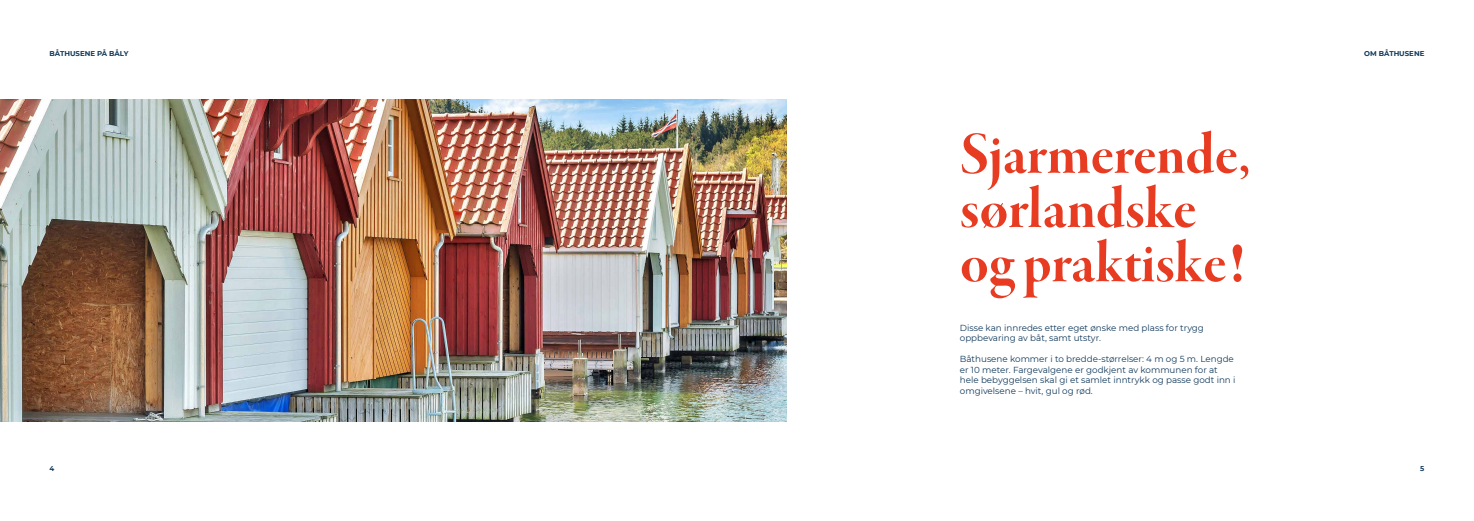
<style>
.page{position:relative;width:1474px;height:521px;background:#fff}
.page>*{position:absolute;margin:0;border:0;box-sizing:border-box;transform-origin:0 0}
.t1{font:62.39px/54.2px "Garamond Premr Pro Bd Disp";color:#e73b22}
.t2{font:8.75px/10.5px "Montserrat";color:#10395b}
.t3{font:700 7px "Montserrat";color:#10395b}
</style>
<div class="page">
<img style="left:0;top:99px;width:786px;height:323px">
<p class="t3" style="left:50px;top:49px;width:80px">BÅTHUSENE PÅ BÅLY</p>
<h1 class="t1" style="left:959px;top:129px;width:292px">Sjarmerende, sørlandske og praktiske!</h1>
<p class="t2" style="left:959px;top:322px;width:245px">Disse kan innredes etter eget ønske med plass for trygg oppbevaring av båt, samt utstyr.</p>
<p class="t2" style="left:959px;top:353px;width:277px">Båthusene kommer i to bredde-størrelser: 4 m og 5 m. Lengde er 10 meter. Fargevalgene er godkjent av kommunen for at hele bebyggelsen skal gi et samlet inntrykk og passe godt inn i omgivelsene – hvit, gul og rød.</p>
<p class="t3" style="left:1364px;top:49px;width:62px">OM BÅTHUSENE</p>
<p class="t3" style="left:50px;top:464px;width:6px">4</p>
<p class="t3" style="left:1420px;top:464px;width:6px">5</p>
</div>
